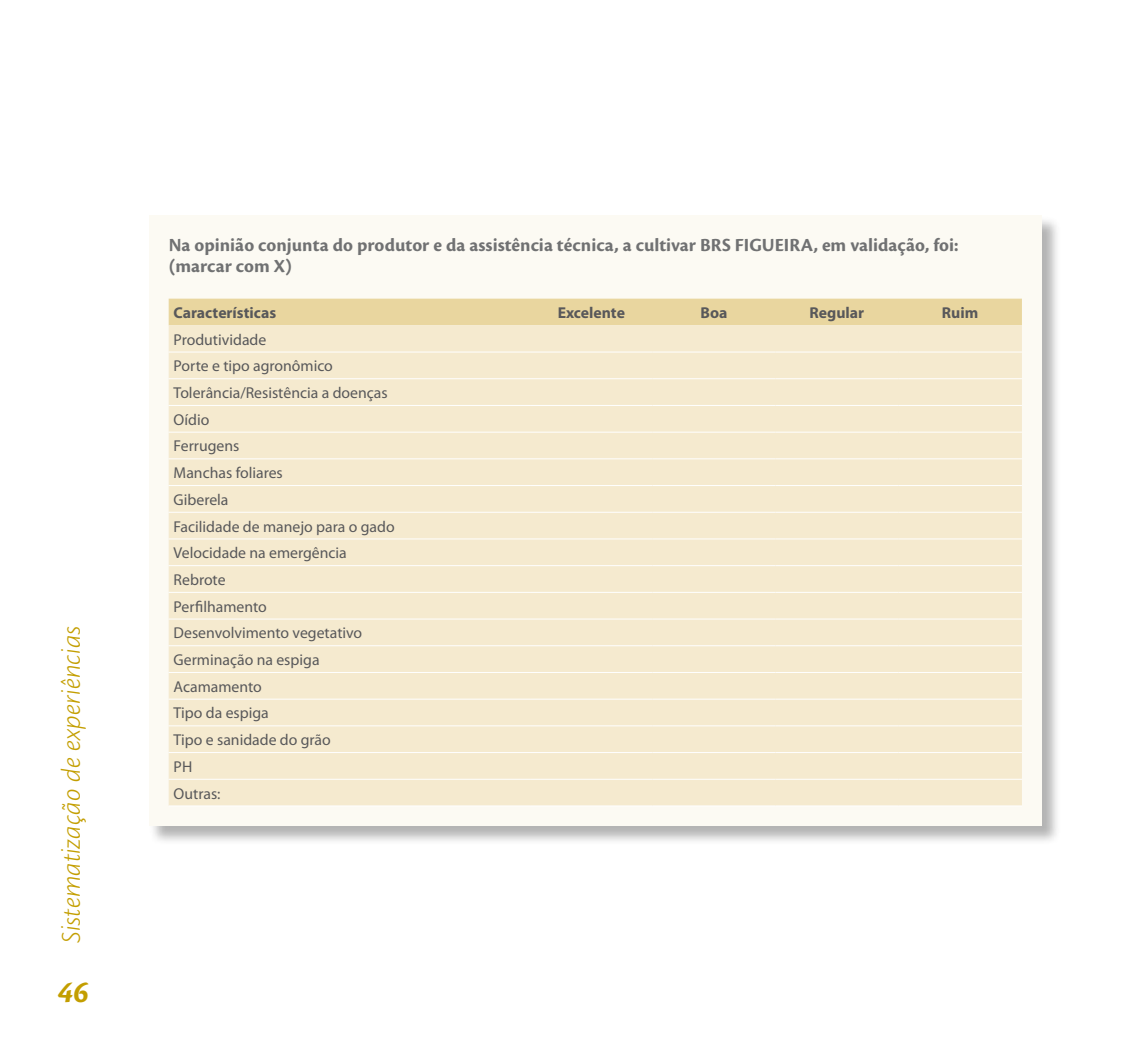
<style>
.page{position:relative;width:1141px;height:1042px;background:#fff}
.page>*{position:absolute;margin:0;border:0;box-sizing:border-box;transform-origin:0 0}
.t1{font:31.5px "Cronos Pro Bold Capt It";color:#c39e00}
.t2{font:28px "Cronos Pro Lt Capt It";letter-spacing:-.005em;color:#c39e00}
.t3{font:700 19.25px/21.2px "Cronos Pro";letter-spacing:.005em;color:#707172}
.t4{font:15.75px/26.8px "Myriad Pro";color:#58585a}
.t5{font:700 15.75px "Myriad Pro";color:#58585a}
</style>
<div class="page">
<div style="left:149px;top:216px;width:912px;height:629px;background:#000;opacity:.3"></div>
<div style="left:149px;top:216px;width:893px;height:610px;background:#fcfaf3"></div>
<div style="left:169px;top:299px;width:853px;height:26px;background:#e9d69f"></div>
<div style="left:169px;top:325px;width:853px;height:480px;background:#f5eacf"></div>
<hr style="left:169px;top:352px;width:361px;height:1px;background:#fff">
<hr style="left:530px;top:352px;width:123px;height:1px;background:#fff">
<hr style="left:653px;top:352px;width:122px;height:1px;background:#fff">
<hr style="left:775px;top:352px;width:123px;height:1px;background:#fff">
<hr style="left:898px;top:352px;width:124px;height:1px;background:#fff">
<hr style="left:169px;top:378px;width:361px;height:1px;background:#fff">
<hr style="left:530px;top:378px;width:123px;height:1px;background:#fff">
<hr style="left:653px;top:378px;width:122px;height:1px;background:#fff">
<hr style="left:775px;top:378px;width:123px;height:1px;background:#fff">
<hr style="left:898px;top:378px;width:124px;height:1px;background:#fff">
<hr style="left:169px;top:405px;width:361px;height:1px;background:#fff">
<hr style="left:530px;top:405px;width:123px;height:1px;background:#fff">
<hr style="left:653px;top:405px;width:122px;height:1px;background:#fff">
<hr style="left:775px;top:405px;width:123px;height:1px;background:#fff">
<hr style="left:898px;top:405px;width:124px;height:1px;background:#fff">
<hr style="left:169px;top:432px;width:361px;height:1px;background:#fff">
<hr style="left:530px;top:432px;width:123px;height:1px;background:#fff">
<hr style="left:653px;top:432px;width:122px;height:1px;background:#fff">
<hr style="left:775px;top:432px;width:123px;height:1px;background:#fff">
<hr style="left:898px;top:432px;width:124px;height:1px;background:#fff">
<hr style="left:169px;top:458px;width:361px;height:1px;background:#fff">
<hr style="left:530px;top:458px;width:123px;height:1px;background:#fff">
<hr style="left:653px;top:458px;width:122px;height:1px;background:#fff">
<hr style="left:775px;top:458px;width:123px;height:1px;background:#fff">
<hr style="left:898px;top:458px;width:124px;height:1px;background:#fff">
<hr style="left:169px;top:485px;width:361px;height:1px;background:#fff">
<hr style="left:530px;top:485px;width:123px;height:1px;background:#fff">
<hr style="left:653px;top:485px;width:122px;height:1px;background:#fff">
<hr style="left:775px;top:485px;width:123px;height:1px;background:#fff">
<hr style="left:898px;top:485px;width:124px;height:1px;background:#fff">
<hr style="left:169px;top:512px;width:361px;height:1px;background:#fff">
<hr style="left:530px;top:512px;width:123px;height:1px;background:#fff">
<hr style="left:653px;top:512px;width:122px;height:1px;background:#fff">
<hr style="left:775px;top:512px;width:123px;height:1px;background:#fff">
<hr style="left:898px;top:512px;width:124px;height:1px;background:#fff">
<hr style="left:169px;top:538px;width:361px;height:1px;background:#fff">
<hr style="left:530px;top:538px;width:123px;height:1px;background:#fff">
<hr style="left:653px;top:538px;width:122px;height:1px;background:#fff">
<hr style="left:775px;top:538px;width:123px;height:1px;background:#fff">
<hr style="left:898px;top:538px;width:124px;height:1px;background:#fff">
<hr style="left:169px;top:565px;width:361px;height:1px;background:#fff">
<hr style="left:530px;top:565px;width:123px;height:1px;background:#fff">
<hr style="left:653px;top:565px;width:122px;height:1px;background:#fff">
<hr style="left:775px;top:565px;width:123px;height:1px;background:#fff">
<hr style="left:898px;top:565px;width:124px;height:1px;background:#fff">
<hr style="left:169px;top:592px;width:361px;height:1px;background:#fff">
<hr style="left:530px;top:592px;width:123px;height:1px;background:#fff">
<hr style="left:653px;top:592px;width:122px;height:1px;background:#fff">
<hr style="left:775px;top:592px;width:123px;height:1px;background:#fff">
<hr style="left:898px;top:592px;width:124px;height:1px;background:#fff">
<hr style="left:169px;top:618px;width:361px;height:1px;background:#fff">
<hr style="left:530px;top:618px;width:123px;height:1px;background:#fff">
<hr style="left:653px;top:618px;width:122px;height:1px;background:#fff">
<hr style="left:775px;top:618px;width:123px;height:1px;background:#fff">
<hr style="left:898px;top:618px;width:124px;height:1px;background:#fff">
<hr style="left:169px;top:645px;width:361px;height:1px;background:#fff">
<hr style="left:530px;top:645px;width:123px;height:1px;background:#fff">
<hr style="left:653px;top:645px;width:122px;height:1px;background:#fff">
<hr style="left:775px;top:645px;width:123px;height:1px;background:#fff">
<hr style="left:898px;top:645px;width:124px;height:1px;background:#fff">
<hr style="left:169px;top:672px;width:361px;height:1px;background:#fff">
<hr style="left:530px;top:672px;width:123px;height:1px;background:#fff">
<hr style="left:653px;top:672px;width:122px;height:1px;background:#fff">
<hr style="left:775px;top:672px;width:123px;height:1px;background:#fff">
<hr style="left:898px;top:672px;width:124px;height:1px;background:#fff">
<hr style="left:169px;top:699px;width:361px;height:1px;background:#fff">
<hr style="left:530px;top:699px;width:123px;height:1px;background:#fff">
<hr style="left:653px;top:699px;width:122px;height:1px;background:#fff">
<hr style="left:775px;top:699px;width:123px;height:1px;background:#fff">
<hr style="left:898px;top:699px;width:124px;height:1px;background:#fff">
<hr style="left:169px;top:725px;width:361px;height:1px;background:#fff">
<hr style="left:530px;top:725px;width:123px;height:1px;background:#fff">
<hr style="left:653px;top:725px;width:122px;height:1px;background:#fff">
<hr style="left:775px;top:725px;width:123px;height:1px;background:#fff">
<hr style="left:898px;top:725px;width:124px;height:1px;background:#fff">
<hr style="left:169px;top:752px;width:361px;height:1px;background:#fff">
<hr style="left:530px;top:752px;width:123px;height:1px;background:#fff">
<hr style="left:653px;top:752px;width:122px;height:1px;background:#fff">
<hr style="left:775px;top:752px;width:123px;height:1px;background:#fff">
<hr style="left:898px;top:752px;width:124px;height:1px;background:#fff">
<hr style="left:169px;top:779px;width:361px;height:1px;background:#fff">
<hr style="left:530px;top:779px;width:123px;height:1px;background:#fff">
<hr style="left:653px;top:779px;width:122px;height:1px;background:#fff">
<hr style="left:775px;top:779px;width:123px;height:1px;background:#fff">
<hr style="left:898px;top:779px;width:124px;height:1px;background:#fff">
<hr style="left:169px;top:805px;width:361px;height:1px;background:#fff">
<hr style="left:530px;top:805px;width:123px;height:1px;background:#fff">
<hr style="left:653px;top:805px;width:122px;height:1px;background:#fff">
<hr style="left:775px;top:805px;width:123px;height:1px;background:#fff">
<hr style="left:898px;top:805px;width:124px;height:1px;background:#fff">
<h2 class="t2" style="left:55px;top:943px;width:319px;rotate:-90deg">Sistematização de experiências</h2>
<h1 class="t1" style="left:58px;top:974px;width:32px">46</h1>
<p class="t3" style="left:169px;top:234px;width:791px">Na opinião conjunta do produtor e da assistência técnica, a cultivar BRS FIGUEIRA, em validação, foi: (marcar com X)</p>
<p class="t5" style="left:174px;top:302px;width:104px">Características</p>
<p class="t5" style="left:558px;top:302px;width:69px">Excelente</p>
<p class="t5" style="left:701px;top:302px;width:29px">Boa</p>
<p class="t5" style="left:809px;top:302px;width:56px">Regular</p>
<p class="t5" style="left:942px;top:302px;width:38px">Ruim</p>
<p class="t4" style="left:174px;top:326px;width:223px">Produtividade<br>Porte e tipo agronômico<br>Tolerância/Resistência a doenças<br>Oídio<br>Ferrugens<br>Manchas foliares<br>Giberela<br>Facilidade de manejo para o gado<br>Velocidade na emergência<br>Rebrote<br>Perfilhamento<br>Desenvolvimento vegetativo<br>Germinação na espiga<br>Acamamento<br>Tipo da espiga<br>Tipo e sanidade do grão<br>PH<br>Outras:</p>
</div>
